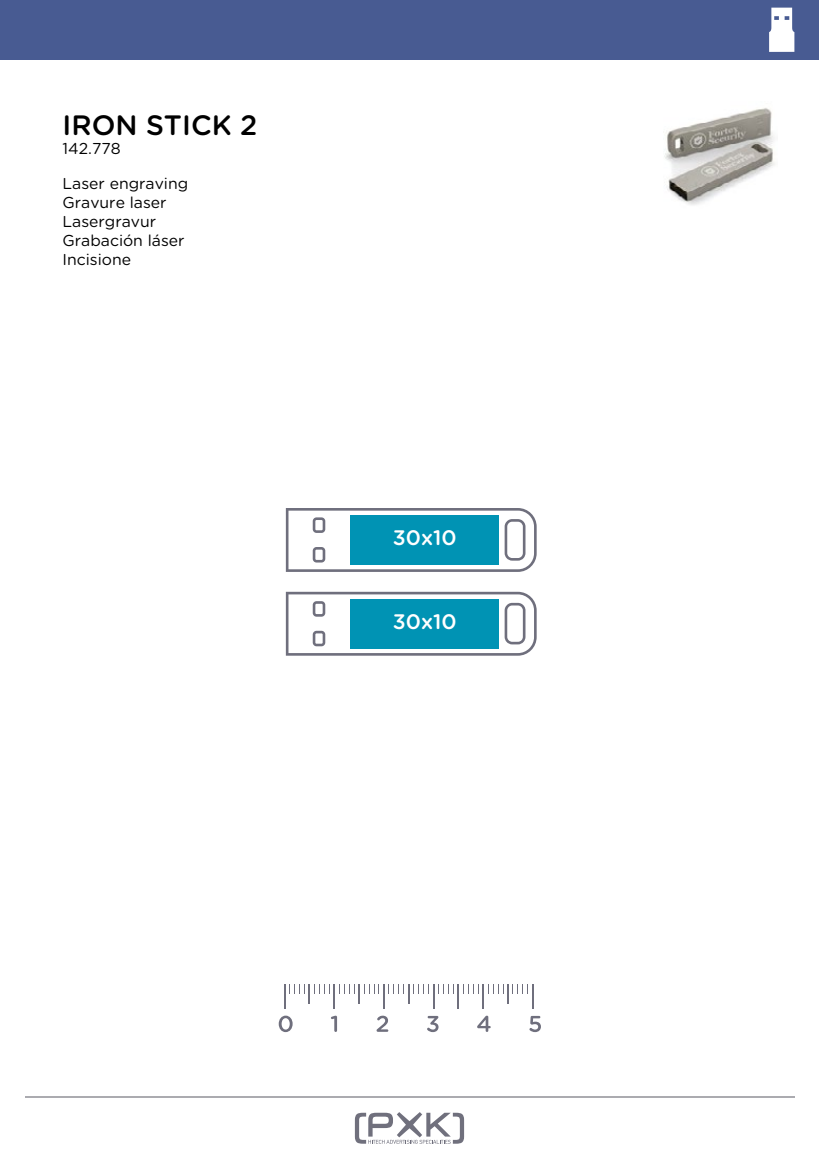
<style>
.page{position:relative;width:819px;height:1166px;background:#fff}
.page>*{position:absolute;margin:0;border:0;box-sizing:border-box;transform-origin:0 0}
.t1{font:500 28px "Gotham Rounded";color:#000}
.t2{font:500 21px "Gotham Rounded";color:#fff}
.t3{font:15.75px/18.9px "Gotham Rounded";color:#000}
</style>
<div class="page">
<svg style="left:279px;top:1015px;width:13px;height:17px"></svg>
<svg style="left:331px;top:1015px;width:6px;height:17px"></svg>
<svg style="left:376px;top:1015px;width:12px;height:17px"></svg>
<svg style="left:427px;top:1016px;width:11px;height:16px"></svg>
<svg style="left:477px;top:1015px;width:13px;height:17px"></svg>
<svg style="left:529px;top:1016px;width:12px;height:16px"></svg>
<svg style="left:284px;top:984px;width:46px;height:24px"></svg>
<hr style="left:333px;top:984px;width:2px;height:24px;background:#6f6f7d">
<hr style="left:482px;top:984px;width:2px;height:24px;background:#6f6f7d">
<svg style="left:488px;top:984px;width:45px;height:24px"></svg>
<svg style="left:339px;top:984px;width:140px;height:24px"></svg>
<img style="left:664px;top:108px;width:111px;height:97px">
<svg style="left:286px;top:592px;width:250px;height:64px"></svg>
<div style="left:350px;top:599px;width:149px;height:49px;background:#0093b4"></div>
<svg style="left:286px;top:508px;width:250px;height:64px"></svg>
<div style="left:350px;top:515px;width:149px;height:50px;background:#0093b4"></div>
<div style="left:0;top:0;width:819px;height:60px;background:#485b92"></div>
<svg style="left:769px;top:8px;width:25px;height:44px"></svg>
<hr style="left:25px;top:1096px;width:769px;height:2px;background:#ababb0">
<svg style="left:355px;top:1112px;width:109px;height:32px"></svg>
<h1 class="t1" style="left:63px;top:105px;width:196px">IRON STICK 2</h1>
<p class="t3" style="left:63px;top:138px;width:60px">142.778</p>
<p class="t3" style="left:63px;top:174px;width:127px">Laser engraving<br>Gravure laser<br>Lasergravur<br>Grabación láser<br>Incisione</p>
<h2 class="t2" style="left:393px;top:523px;width:65px">30x10</h2>
<h2 class="t2" style="left:393px;top:606px;width:65px">30x10</h2>
</div>
